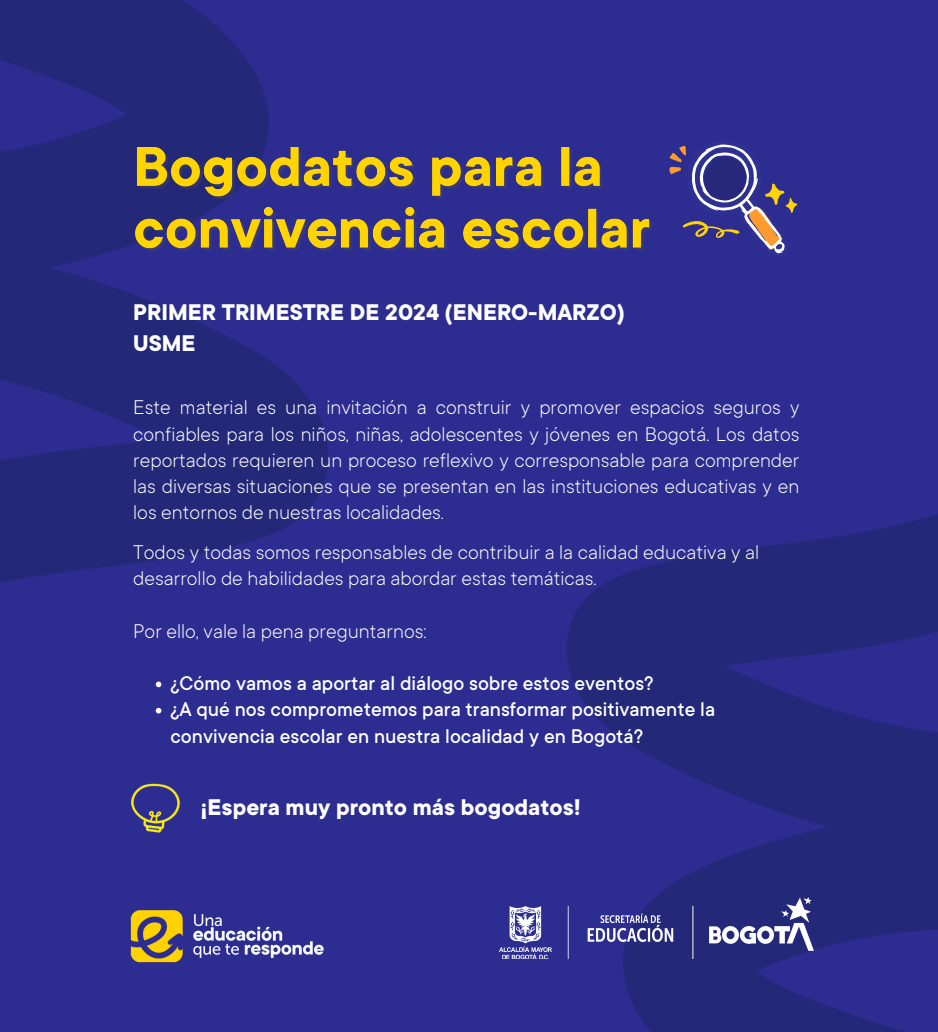
<style>
.page{position:relative;width:938px;height:1032px;background:#fff}
.page>*{position:absolute;margin:0;border:0;box-sizing:border-box;transform-origin:0 0}
.t1{font:700 25px/30.5px "TT Commons";color:#fff}
.t2{font:300 21.88px/26.2px "TT Commons";color:#fff;text-align:justify}
.t3{font:500 21.88px/26.2px "TT Commons";color:#fff}
</style>
<div class="page">
<img style="left:0;top:0;width:938px;height:1031px">
<svg style="left:156px;top:681px;width:5px;height:6px"></svg>
<svg style="left:156px;top:707px;width:5px;height:6px"></svg>
<img style="left:123px;top:762px;width:68px;height:77px">
<svg style="left:669px;top:138px;width:129px;height:119px;background:#4d4990"></svg>
<img style="left:123px;top:897px;width:60px;height:76px">
<img style="left:189px;top:907px;width:141px;height:56px">
<img style="left:133px;top:137px;width:531px;height:124px">
<img style="left:499px;top:897px;width:314px;height:61px">
<p class="t1" style="left:133px;top:297px;width:493px">PRIMER TRIMESTRE DE 2024 (ENERO-MARZO)<br>USME</p>
<p class="t2" style="left:133px;top:394px;width:667px">Este material es una invitación a construir y promover espacios seguros y confiables para los niños, niñas, adolescentes y jóvenes en Bogotá. Los datos reportados requieren un proceso reflexivo y corresponsable para comprender las diversas situaciones que se presentan en las instituciones educativas y en los entornos de nuestras localidades.</p>
<p class="t2" style="left:133px;top:539px;width:627px">Todos y todas somos responsables de contribuir a la calidad educativa y al desarrollo de habilidades para abordar estas temáticas.</p>
<p class="t2" style="left:133px;top:618px;width:295px">Por ello, vale la pena preguntarnos:</p>
<p class="t3" style="left:170px;top:670px;width:484px">¿Cómo vamos a aportar al diálogo sobre estos eventos?</p>
<p class="t3" style="left:170px;top:696px;width:546px">¿A qué nos comprometemos para transformar positivamente la convivencia escolar en nuestra localidad y en Bogotá?</p>
<h2 class="t1" style="left:201px;top:792px;width:382px">¡Espera muy pronto más bogodatos!</h2>
</div>
